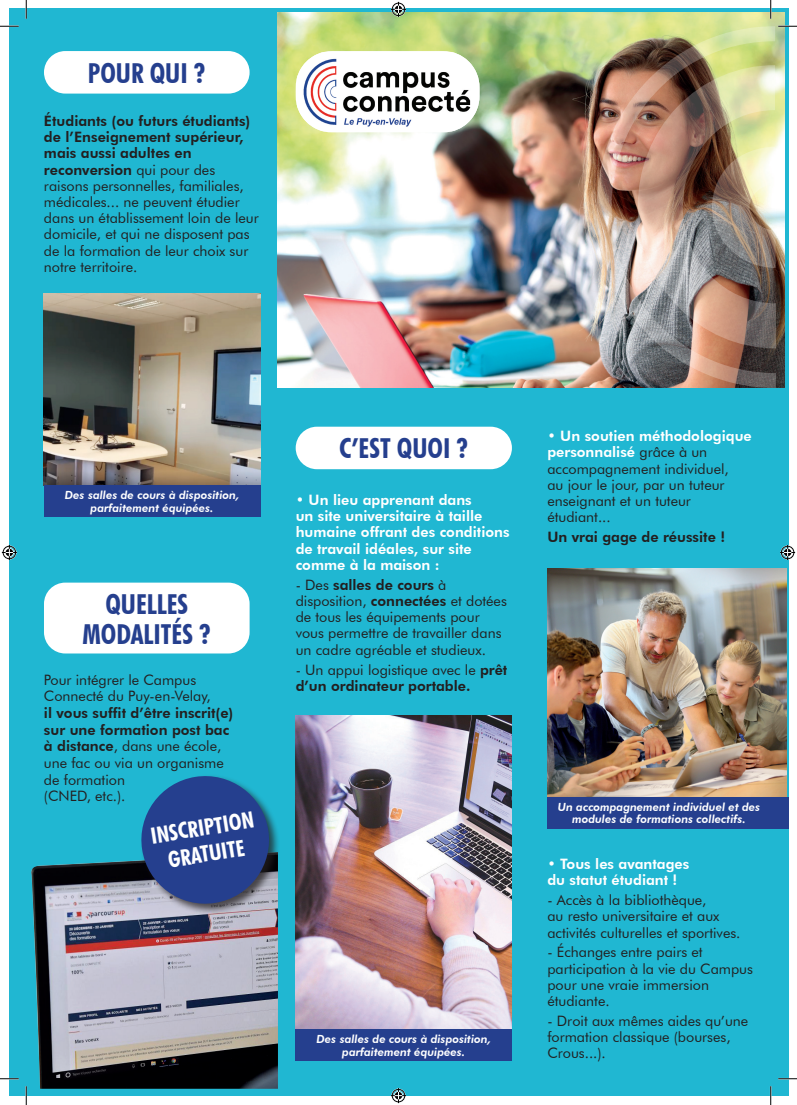
<style>
.page{position:relative;width:797px;height:1105px;background:#fff}
.page>*{position:absolute;margin:0;border:0;box-sizing:border-box;transform-origin:0 0}
.t1{font:700 condensed 27.5px/30px "Futura BT";color:#253f8e;text-align:center}
.t2{font:700 condensed 22.5px/26.2px "Futura BT";color:#fff;text-align:center}
.t3{font:14.38px/16.2px "Futura BT";color:#231f20}
.t4{font:800 14.38px/16.6px "Futura BT";color:#231f20}
.t5{font:800 14.38px/16.2px "Futura BT";color:#fff}
.t6{font:italic 800 11.25px/12.5px "Futura BT";color:#fff;text-align:center}
.s1{font-weight:800}
.s2{font-weight:400}
.s3{font-weight:800;color:#fff}
</style>
<div class="page">
<div style="left:9px;top:9px;width:779px;height:1087px;background:#20b7d2"></div>
<img style="left:296px;top:715px;width:216px;height:314px">
<div style="left:44px;top:51px;width:205px;height:43px;background:#fff;border-radius:21px"></div>
<div style="left:44px;top:583px;width:205px;height:70px;background:#fff;border-radius:21px"></div>
<img style="left:44px;top:294px;width:216px;height:191px">
<img style="left:31px;top:860px;width:247px;height:229px">
<div style="left:140px;top:774px;width:141px;height:141px;background:#231f20;opacity:.75"></div>
<svg style="left:137px;top:774px;width:137px;height:134px;background:#325a96"></svg>
<img style="left:278px;top:12px;width:507px;height:376px">
<img style="left:547px;top:568px;width:239px;height:229px">
<img style="left:296px;top:52px;width:183px;height:79px">
<img style="left:596px;top:26px;width:180px;height:362px">
<img style="left:637px;top:65px;width:139px;height:283px">
<img style="left:712px;top:147px;width:63px;height:121px">
<div style="left:296px;top:427px;width:216px;height:42px;background:#fff;border-radius:21px"></div>
<div style="left:44px;top:485px;width:216px;height:32px;background:#253f8e"></div>
<div style="left:547px;top:797px;width:241px;height:32px;background:#253f8e"></div>
<div style="left:296px;top:1029px;width:216px;height:32px;background:#253f8e"></div>
<svg style="left:0;top:25px;width:19px;height:2px"></svg>
<svg style="left:778px;top:25px;width:19px;height:2px"></svg>
<svg style="left:0;top:1078px;width:19px;height:1px"></svg>
<svg style="left:778px;top:1078px;width:19px;height:1px"></svg>
<svg style="left:25px;top:0;width:2px;height:19px"></svg>
<svg style="left:25px;top:1086px;width:2px;height:19px"></svg>
<svg style="left:770px;top:0;width:1px;height:19px"></svg>
<svg style="left:770px;top:1086px;width:1px;height:19px"></svg>
<svg style="left:391px;top:2px;width:15px;height:15px"></svg>
<svg style="left:391px;top:1088px;width:15px;height:15px"></svg>
<svg style="left:2px;top:545px;width:15px;height:15px"></svg>
<svg style="left:780px;top:545px;width:15px;height:15px"></svg>
<h1 class="t1" style="left:88px;top:58px;width:119px">POUR QUI ?</h1>
<p class="t3" style="left:44px;top:112px;width:216px"><span class="s1">Étudiants (ou futurs étudiants) de l’Enseignement supérieur, mais aussi adultes en reconversion</span> qui pour des raisons personnelles, familiales, médicales... ne peuvent étudier dans un établissement loin de leur domicile, et qui ne disposent pas de la formation de leur choix sur notre territoire.</p>
<p class="t6" style="left:65px;top:489px;width:176px">Des salles de cours à disposition, parfaitement équipées.</p>
<h1 class="t1" style="left:83px;top:588px;width:130px">QUELLES<br>MODALITÉS ?</h1>
<p class="t3" style="left:44px;top:671px;width:168px;line-height:16.6px">Pour intégrer le Campus<br>Connecté du Puy-en-Velay,</p>
<p class="t4" style="left:44px;top:704px;width:191px">il vous suffit d’être inscrit(e) sur une formation post bac à distance<span class="s2">, dans une école, une fac ou via un organisme de formation<br>(CNED, etc.).</span></p>
<h2 class="t2" style="left:149px;top:823px;width:106px;rotate:-9deg">INSCRIPTION<br>GRATUITE</h2>
<h1 class="t1" style="left:339px;top:433px;width:131px">C’EST QUOI ?</h1>
<p class="t5" style="left:296px;top:492px;width:215px">• Un lieu apprenant dans<br>un site universitaire à taille humaine offrant des conditions de travail idéales, sur site comme à la maison :</p>
<p class="t3" style="left:296px;top:576px;width:213px">- Des <span class="s1">salles de cours</span> à disposition, <span class="s1">connectées</span> et dotées de tous les équipements pour vous permettre de travailler dans un cadre agréable et studieux.</p>
<p class="t4" style="left:296px;top:661px;width:213px;line-height:16.2px"><span class="s2">- Un appui logistique avec le</span> prêt d’un ordinateur portable.</p>
<p class="t3" style="left:547px;top:428px;width:206px"><span class="s3">• Un soutien méthodologique personnalisé</span> grâce à un accompagnement individuel,<br>au jour le jour, par un tuteur enseignant et un tuteur étudiant...</p>
<p class="t4" style="left:547px;top:529px;width:179px">Un vrai gage de réussite !</p>
<p class="t6" style="left:316px;top:1033px;width:176px">Des salles de cours à disposition, parfaitement équipées.</p>
<p class="t6" style="left:557px;top:800px;width:204px">Un accompagnement individuel et des modules de formations collectifs.</p>
<p class="t5" style="left:547px;top:856px;width:143px">• Tous les avantages du statut étudiant !</p>
<p class="t3" style="left:547px;top:892px;width:195px">- Accès à la bibliothèque,<br>au resto universitaire et aux activités culturelles et sportives.</p>
<p class="t3" style="left:547px;top:944px;width:207px">- Échanges entre pairs et participation à la vie du Campus pour une vraie immersion étudiante.</p>
<p class="t3" style="left:547px;top:1012px;width:202px">- Droit aux mêmes aides qu’une formation classique (bourses,<br>Crous...).</p>
</div>
